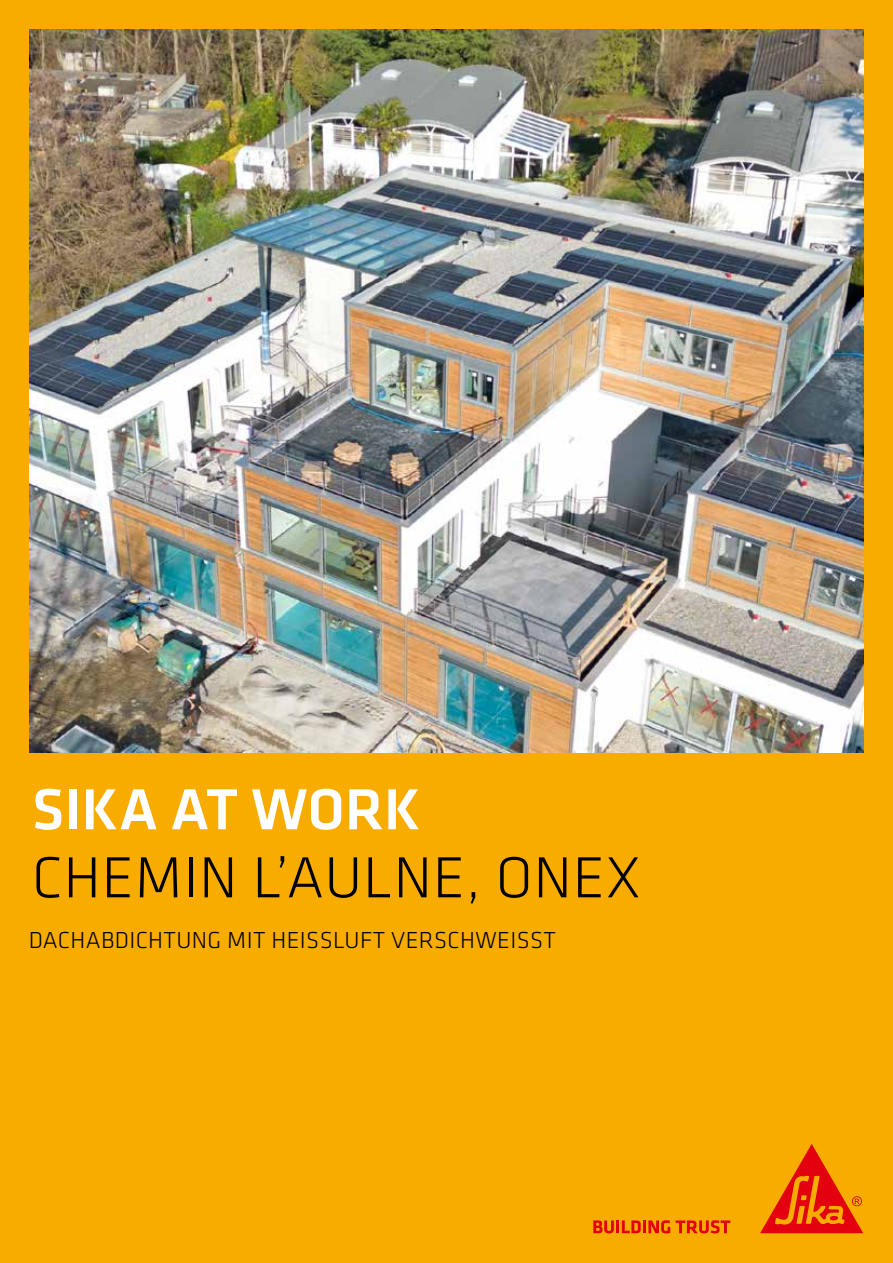
<style>
.page{position:relative;width:893px;height:1263px;background:#f8ac00}
.page>*{position:absolute;margin:0;border:0;box-sizing:border-box;transform-origin:0 0}
.t1{font:300 60px "Klavika";letter-spacing:.015em;color:#000}
.t2{font:500 60px "Klavika";color:#fff}
.t3{font:300 24px "Klavika";letter-spacing:.015em;color:#000}
</style>
<div class="page">
<svg style="left:593px;top:1220px;width:77px;height:13px"></svg>
<svg style="left:676px;top:1220px;width:54px;height:13px"></svg>
<svg style="left:760px;top:1144px;width:103px;height:89px"></svg>
<img style="left:30px;top:30px;width:834px;height:723px">
<h1 class="t2" style="left:32px;top:769px;width:390px">SIKA AT WORK</h1>
<h1 class="t1" style="left:32px;top:841px;width:610px">CHEMIN L’AULNE, ONEX</h1>
<p class="t3" style="left:29px;top:926px;width:529px">DACHABDICHTUNG MIT HEISSLUFT VERSCHWEISST</p>
</div>
